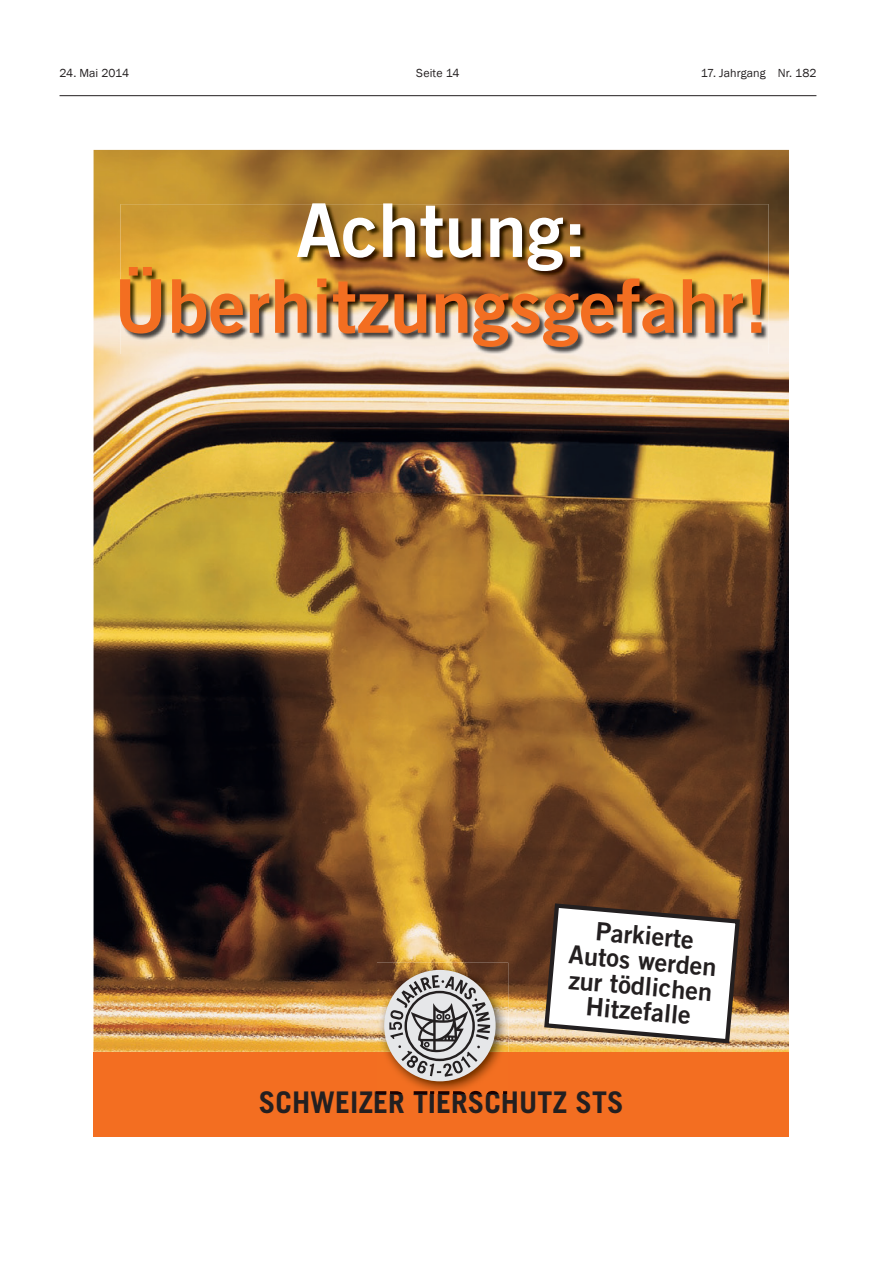
<style>
.page{position:relative;width:893px;height:1263px;background:#fff}
.page>*{position:absolute;margin:0;border:0;box-sizing:border-box;transform-origin:0 0}
.t1{font:74.1px "Trade Gothic Bold Two";color:#f36e21}
.t2{font:74.1px "Trade Gothic Bold Two";color:#fff}
.t3{font:700 29.85px "Trade Gothic";color:#231f20}
.t4{font:25.2px/25.2px "Trade Gothic Bold Two";color:#231f20;text-align:center}
.t5{font:12px "Franklin Gothic";letter-spacing:.005em;color:#231f20}
</style>
<div class="page">
<hr style="left:60px;top:95px;width:756px;height:1px;background:#231f20">
<img style="left:94px;top:150px;width:695px;height:902px">
<div style="left:94px;top:1052px;width:695px;height:85px;background:#f36e21"></div>
<img style="left:121px;top:204px;width:648px;height:150px">
<svg style="left:542px;top:901px;width:200px;height:145px"></svg>
<img style="left:377px;top:963px;width:131px;height:128px">
<img style="left:377px;top:1091px;width:131px;height:3px">
<div style="left:384px;top:970px;width:112px;height:111px;background:#e6e7e9;border-radius:50%"></div>
<svg style="left:389px;top:975px;width:101px;height:104px"></svg>
<p class="t5" style="left:60px;top:66px;width:71px">24. Mai 2014</p>
<p class="t5" style="left:416px;top:66px;width:45px">Seite 14</p>
<p class="t5" style="left:701px;top:66px;width:117px">17. Jahrgang Nr. 182</p>
<h1 class="t2" style="left:296px;top:185px;width:292px">Achtung:</h1>
<h1 class="t1" style="left:114px;top:260px;width:656px">Überhitzungsgefahr!</h1>
<p class="t4" style="left:572px;top:916px;width:150px;rotate:5deg">Parkierte<br>Autos werden zur tödlichen<br>Hitzefalle</p>
<p class="t3" style="left:259px;top:1084px;width:366px">SCHWEIZER TIERSCHUTZ STS</p>
</div>
